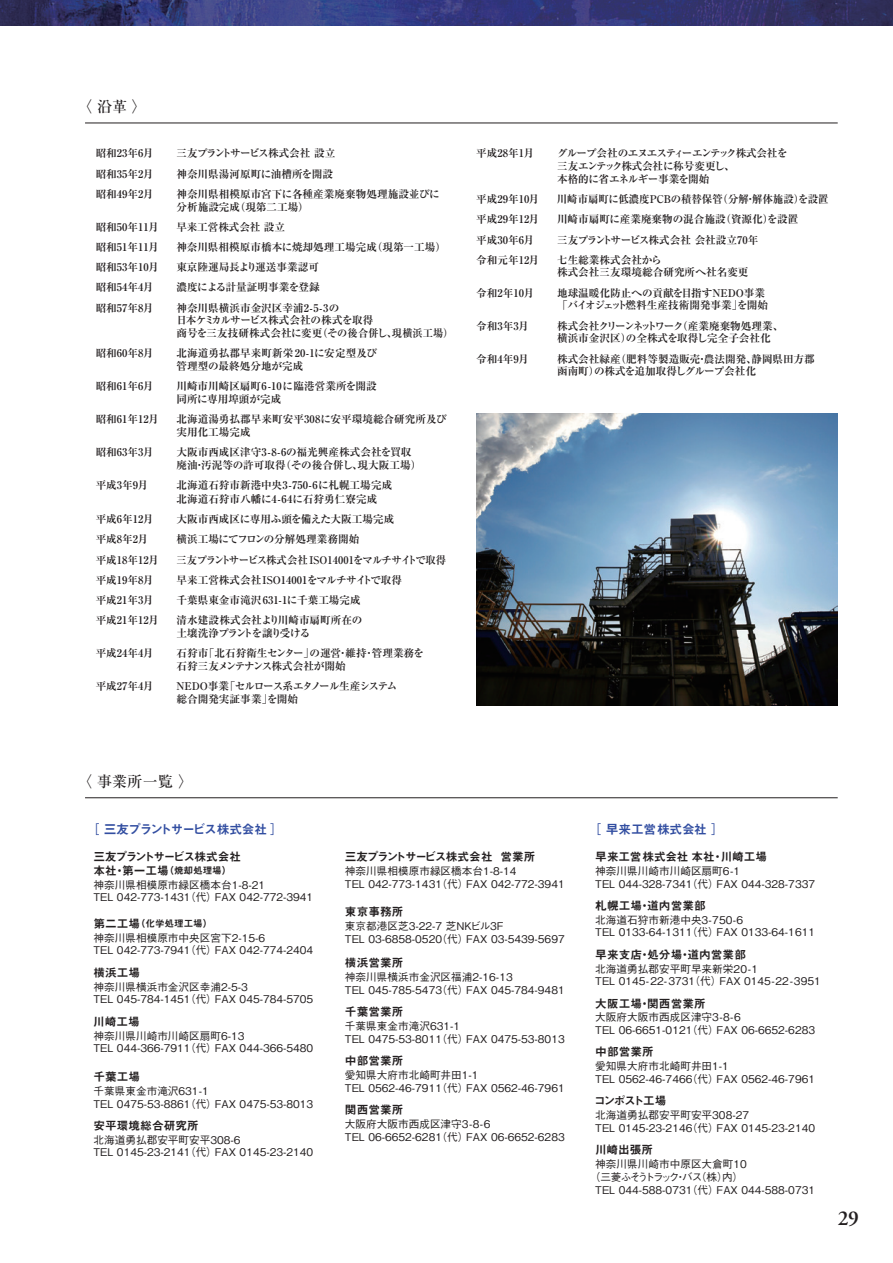
<style>
.page{position:relative;width:893px;height:1263px;background:#fff}
.page>*{position:absolute;margin:0;border:0;box-sizing:border-box;transform-origin:0 0}
.t1{font:600 21.3px "Adobe Garamond Pro";color:#231f20}
.t2{font:500 14.85px "Ryumin Pro";letter-spacing:.02em;color:#231f20}
.t3{font:12.75px "Midashi Go Pr 6 N MB31";letter-spacing:-.085em;color:#324ea1}
.t4{font:12.75px "Midashi Go Pr 6 N MB31";letter-spacing:-.02em;color:#324ea1}
.t5{font:11.7px "Midashi Go Pr 6 N MB31";color:#231f20}
.t6{font:11.7px/13.8px "Midashi Go Pr 6 N MB31";letter-spacing:-.065em;color:#231f20}
.t7{font:11.7px "Midashi Go Pr 6 N MB31";letter-spacing:-.1em;color:#231f20}
.t8{font:11.7px "Midashi Go Pr 6 N MB31";letter-spacing:-.12em;color:#231f20}
.t9{font:700 10.65px/12.8px "Ryumin Pro";color:#231f20}
.t10{font:500 10.65px/12.8px "Gothic BBB Pr 6 N";color:#231f20}
.t11{font:700 10.65px/12.8px "Ryumin Pro";letter-spacing:-.045em;color:#231f20}
.t12{font:700 10.65px/12.8px "Ryumin Pro";letter-spacing:-.03em;color:#231f20}
.t13{font:700 10.65px "Ryumin Pro";letter-spacing:-.055em;color:#231f20}
.t14{font:500 10.65px "Gothic BBB Pr 6 N";letter-spacing:-.18em;color:#231f20}
.t15{font:700 10.65px "Ryumin Pro";letter-spacing:-.075em;color:#231f20}
.t16{font:9.6px "Midashi Go Pr 6 N MB31";color:#231f20}
.s1{font-family:"Gothic BBB Pr 6 N";font-weight:500}
.s2{font-size:9.6px}
.s3{font-size:11.7px}
</style>
<div class="page">
<hr style="left:85px;top:797px;width:753px;height:1px;background:#231f20">
<img style="left:476px;top:414px;width:362px;height:292px">
<img style="left:0;top:0;width:893px;height:26px">
<hr style="left:85px;top:123px;width:753px;height:1px;background:#231f20">
<h2 class="t2" style="left:78px;top:95px;width:70px">〈 沿革 〉</h2>
<p class="t9" style="left:96px;top:146px;width:59px">昭和23年6月</p>
<p class="t15" style="left:176px;top:145px;width:160px">三友プラントサービス株式会社 設立</p>
<p class="t9" style="left:96px;top:167px;width:59px">昭和35年2月</p>
<p class="t9" style="left:176px;top:167px;width:158px">神奈川県湯河原町に油槽所を開設</p>
<p class="t9" style="left:96px;top:187px;width:59px">昭和49年2月</p>
<p class="t9" style="left:176px;top:187px;width:265px">神奈川県相模原市宮下に各種産業廃棄物処理施設並びに分析施設完成（現第二工場）</p>
<p class="t9" style="left:96px;top:220px;width:65px">昭和50年11月</p>
<p class="t9" style="left:176px;top:220px;width:110px">早来工営株式会社 設立</p>
<p class="t9" style="left:96px;top:240px;width:65px">昭和51年11月</p>
<p class="t9" style="left:176px;top:240px;width:271px">神奈川県相模原市橋本に焼却処理工場完成（現第一工場）</p>
<p class="t9" style="left:96px;top:260px;width:65px">昭和53年10月</p>
<p class="t9" style="left:176px;top:260px;width:144px">東京陸運局長より運送事業認可</p>
<p class="t9" style="left:96px;top:280px;width:59px">昭和54年4月</p>
<p class="t9" style="left:176px;top:280px;width:145px">濃度による計量証明事業を登録</p>
<p class="t9" style="left:96px;top:300px;width:59px">昭和57年8月</p>
<p class="t9" style="left:176px;top:300px;width:278px">神奈川県横浜市金沢区幸浦2-5-3の<br>日本ケミカルサービス株式会社の株式を取得<br>商号を三友技研株式会社に変更（その後合併し、現横浜工場）</p>
<p class="t9" style="left:96px;top:346px;width:59px">昭和60年8月</p>
<p class="t9" style="left:176px;top:346px;width:202px">北海道勇払郡早来町新栄20-1に安定型及び管理型の最終処分地が完成</p>
<p class="t9" style="left:96px;top:379px;width:59px">昭和61年6月</p>
<p class="t9" style="left:176px;top:379px;width:202px">川崎市川崎区扇町6-10に臨港営業所を開設同所に専用埠頭が完成</p>
<p class="t9" style="left:96px;top:412px;width:65px">昭和61年12月</p>
<p class="t9" style="left:176px;top:412px;width:272px">北海道湯勇払郡早来町安平308に安平環境総合研究所及び実用化工場完成</p>
<p class="t9" style="left:96px;top:445px;width:59px">昭和63年3月</p>
<p class="t9" style="left:176px;top:445px;width:246px">大阪市西成区津守3-8-6の福光興産株式会社を買収廃油・汚泥等の許可取得（その後合併し、現大阪工場）</p>
<p class="t9" style="left:96px;top:478px;width:54px">平成3年9月</p>
<p class="t9" style="left:176px;top:477px;width:217px;line-height:13.8px">北海道石狩市新港中央3-750-6に札幌工場完成北海道石狩市八幡に4-64に石狩勇仁寮完成</p>
<p class="t9" style="left:96px;top:512px;width:59px">平成6年12月</p>
<p class="t9" style="left:176px;top:512px;width:219px">大阪市西成区に専用ふ頭を備えた大阪工場完成</p>
<p class="t9" style="left:96px;top:532px;width:54px">平成8年2月</p>
<p class="t9" style="left:176px;top:532px;width:184px">横浜工場にてフロンの分解処理業務開始</p>
<p class="t9" style="left:96px;top:552px;width:65px">平成18年12月</p>
<p class="t13" style="left:176px;top:551px;width:271px">三友プラントサービス株式会社 ISO14001をマルチサイトで取得</p>
<p class="t9" style="left:96px;top:573px;width:59px">平成19年8月</p>
<p class="t9" style="left:176px;top:573px;width:227px">早来工営株式会社ISO14001をマルチサイトで取得</p>
<p class="t9" style="left:96px;top:593px;width:59px">平成21年3月</p>
<p class="t9" style="left:176px;top:593px;width:186px">千葉県東金市滝沢631-1に千葉工場完成</p>
<p class="t9" style="left:96px;top:613px;width:65px">平成21年12月</p>
<p class="t9" style="left:176px;top:613px;width:188px">清水建設株式会社より川崎市扇町所在の土壌洗浄プラントを譲り受ける</p>
<p class="t9" style="left:96px;top:646px;width:59px">平成24年4月</p>
<p class="t9" style="left:176px;top:646px;width:249px">石狩市「北石狩衛生センター」の運営・維持・管理業務を石狩三友メンテナンス株式会社が開始</p>
<p class="t9" style="left:96px;top:679px;width:59px">平成27年4月</p>
<p class="t12" style="left:176px;top:679px;width:223px">NEDO事業「セルロース系エタノール生産システム総合開発実証事業」を開始</p>
<p class="t9" style="left:476px;top:146px;width:59px">平成28年1月</p>
<p class="t11" style="left:557px;top:146px;width:232px">グループ会社のエヌエスティーエンテック株式会社を三友エンテック株式会社に称号変更し、<br>本格的に省エネルギー事業を開始</p>
<p class="t9" style="left:476px;top:192px;width:65px">平成29年10月</p>
<p class="t9" style="left:557px;top:192px;width:273px">川崎市扇町に低濃度PCBの積替保管（分解・解体施設）を設置</p>
<p class="t9" style="left:476px;top:212px;width:65px">平成29年12月</p>
<p class="t9" style="left:557px;top:212px;width:243px">川崎市扇町に産業廃棄物の混合施設（資源化）を設置</p>
<p class="t9" style="left:476px;top:232px;width:59px">平成30年6月</p>
<p class="t9" style="left:557px;top:232px;width:203px">三友プラントサービス株式会社 会社設立70年</p>
<p class="t9" style="left:476px;top:253px;width:65px">令和元年12月</p>
<p class="t9" style="left:557px;top:253px;width:193px">七生総業株式会社から<br>株式会社三友環境総合研究所へ社名変更</p>
<p class="t9" style="left:476px;top:286px;width:59px">令和2年10月</p>
<p class="t9" style="left:557px;top:286px;width:213px">地球温暖化防止への貢献を目指すNEDO事業「バイオジェット燃料生産技術開発事業」を開始</p>
<p class="t9" style="left:476px;top:319px;width:54px">令和3年3月</p>
<p class="t9" style="left:557px;top:319px;width:228px">株式会社クリーンネットワーク（産業廃棄物処理業、横浜市金沢区）の全株式を取得し完全子会社化</p>
<p class="t9" style="left:476px;top:351px;width:54px">令和4年9月</p>
<p class="t9" style="left:557px;top:351px;width:259px">株式会社緑産（肥料等製造販売・農法開発、静岡県田方郡函南町）の株式を追加取得しグループ会社化</p>
<h2 class="t2" style="left:78px;top:769px;width:117px">〈 事業所一覧 〉</h2>
<p class="t3" style="left:87px;top:819px;width:198px"><span class="s1">［</span> 三友プラントサービス株式会社 <span class="s1">］</span></p>
<p class="t6" style="left:93px;top:849px;width:149px">三友プラントサービス株式会社本社・第一工場<span class="s2">（焼却処理場）</span></p>
<p class="t10" style="left:94px;top:877px;width:221px">神奈川県相模原市緑区橋本台1-8-21<br>TEL 042-773-1431（代）FAX 042-772-3941</p>
<p class="t16" style="left:94px;top:916px;width:120px"><span class="s3">第二工場</span>（化学処理工場）</p>
<p class="t10" style="left:94px;top:931px;width:221px">神奈川県相模原市中央区宮下2-15-6<br>TEL 042-773-7941（代）FAX 042-774-2404</p>
<p class="t5" style="left:94px;top:963px;width:48px">横浜工場</p>
<p class="t10" style="left:94px;top:979px;width:221px">神奈川県横浜市金沢区幸浦2-5-3<br>TEL 045-784-1451（代）FAX 045-784-5705</p>
<p class="t5" style="left:93px;top:1012px;width:48px">川崎工場</p>
<p class="t10" style="left:94px;top:1028px;width:221px">神奈川県川崎市川崎区扇町6-13<br>TEL 044-366-7911（代）FAX 044-366-5480</p>
<p class="t5" style="left:94px;top:1067px;width:48px">千葉工場</p>
<p class="t10" style="left:94px;top:1084px;width:221px">千葉県東金市滝沢631-1<br>TEL 0475-53-8861（代）FAX 0475-53-8013</p>
<p class="t5" style="left:94px;top:1116px;width:107px">安平環境総合研究所</p>
<p class="t10" style="left:94px;top:1133px;width:221px">北海道勇払郡安平町安平308-6<br>TEL 0145-23-2141（代）FAX 0145-23-2140</p>
<p class="t7" style="left:345px;top:847px;width:192px">三友プラントサービス株式会社 営業所</p>
<p class="t10" style="left:345px;top:864px;width:221px">神奈川県相模原市緑区橋本台1-8-14<br>TEL 042-773-1431（代）FAX 042-772-3941</p>
<p class="t5" style="left:345px;top:902px;width:60px">東京事務所</p>
<p class="t10" style="left:345px;top:919px;width:221px;line-height:13.4px">東京都港区芝3-22-7 芝NKビル3F<br>TEL 03-6858-0520（代）FAX 03-5439-5697</p>
<p class="t5" style="left:345px;top:953px;width:60px">横浜営業所</p>
<p class="t10" style="left:345px;top:970px;width:221px">神奈川県横浜市金沢区福浦2-16-13<br>TEL 045-785-5473（代）FAX 045-784-9481</p>
<p class="t5" style="left:345px;top:1002px;width:60px">千葉営業所</p>
<p class="t10" style="left:345px;top:1019px;width:221px">千葉県東金市滝沢631-1<br>TEL 0475-53-8011（代）FAX 0475-53-8013</p>
<p class="t5" style="left:345px;top:1051px;width:60px">中部営業所</p>
<p class="t10" style="left:345px;top:1068px;width:221px">愛知県大府市北崎町井田1-1<br>TEL 0562-46-7911（代）FAX 0562-46-7961</p>
<p class="t5" style="left:345px;top:1100px;width:60px">関西営業所</p>
<p class="t10" style="left:345px;top:1117px;width:221px">大阪府大阪市西成区津守3-8-6<br>TEL 06-6652-6281（代）FAX 06-6652-6283</p>
<p class="t4" style="left:588px;top:819px;width:137px"><span class="s1">［</span> 早来工営株式会社 <span class="s1">］</span></p>
<p class="t5" style="left:595px;top:847px;width:173px">早来工営株式会社本社・川崎工場</p>
<p class="t10" style="left:595px;top:864px;width:221px">神奈川県川崎市川崎区扇町6-1<br>TEL 044-328-7341（代）FAX 044-328-7337</p>
<p class="t5" style="left:595px;top:896px;width:112px">札幌工場・道内営業部</p>
<p class="t10" style="left:595px;top:912px;width:221px">北海道石狩市新港中央3-750-6<br>TEL 0133-64-1311（代）FAX 0133-64-1611</p>
<p class="t5" style="left:595px;top:945px;width:152px">早来支店・処分場・道内営業部</p>
<p class="t10" style="left:595px;top:961px;width:227px">北海道勇払郡安平町早来新栄20-1<br>TEL 0145-22-3731（代）FAX 0145-22-3951</p>
<p class="t5" style="left:595px;top:994px;width:112px">大阪工場・関西営業所</p>
<p class="t10" style="left:595px;top:1010px;width:221px">大阪府大阪市西成区津守3-8-6<br>TEL 06-6651-0121（代）FAX 06-6652-6283</p>
<p class="t5" style="left:595px;top:1042px;width:60px">中部営業所</p>
<p class="t10" style="left:595px;top:1059px;width:221px">愛知県大府市北崎町井田1-1<br>TEL 0562-46-7466（代）FAX 0562-46-7961</p>
<p class="t8" style="left:594px;top:1091px;width:74px">コンポスト工場</p>
<p class="t10" style="left:595px;top:1108px;width:221px">北海道勇払郡安平町安平308-27<br>TEL 0145-23-2146（代）FAX 0145-23-2140</p>
<p class="t5" style="left:595px;top:1140px;width:60px">川崎出張所</p>
<p class="t10" style="left:595px;top:1157px;width:153px">神奈川県川崎市中原区大倉町10</p>
<p class="t14" style="left:590px;top:1168px;width:155px">（三菱ふそうトラック・バス（株）内）</p>
<p class="t10" style="left:595px;top:1182px;width:221px">TEL 044-588-0731（代）FAX 044-588-0731</p>
<h1 class="t1" style="left:838px;top:1206px;width:23px">29</h1>
</div>
